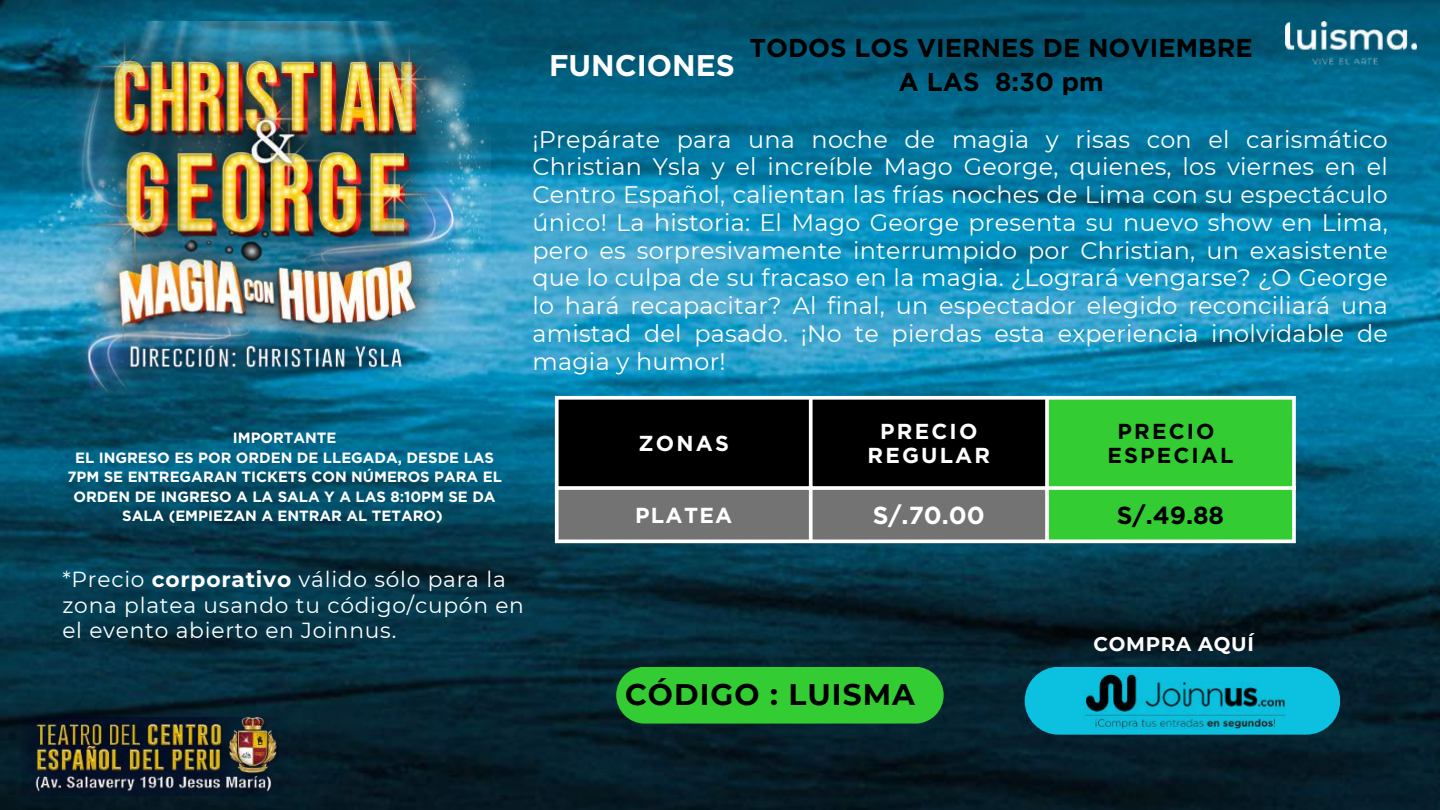
<style>
.page{position:relative;width:1440px;height:810px;background:#fff}
.page>*{position:absolute;margin:0;border:0;box-sizing:border-box;transform-origin:0 0}
.t1{font:700 29.8px "Gotham";color:#fffefe}
.t2{font:700 29.7px "Montserrat";letter-spacing:.035em;color:#000}
.t3{font:700 25.8px/34.5px "Gotham";color:#000;text-align:center}
.t4{font:700 24.6px "Gotham";color:#fff}
.t5{font:700 24.6px "Gotham";color:#000}
.t6{font:23.9px/27.8px "Montserrat";letter-spacing:.01em;color:#fff;text-align:justify}
.t7{font:21.7px/25.5px "Montserrat";letter-spacing:.035em;color:#fffefe}
.t8{font:700 21.7px/24.8px "Gotham";letter-spacing:.1em;color:#fff;text-align:center}
.t9{font:700 21.7px/24.8px "Gotham";letter-spacing:.1em;color:#000;text-align:center}
.t10{font:700 19.7px "Montserrat";letter-spacing:.035em;color:#fffefe}
.t11{font:700 14.8px/19.5px "Gotham";color:#fff;text-align:center}
.s1{font-weight:700}
</style>
<div class="page">
<img style="left:0;top:0;width:1440px;height:810px">
<svg style="left:559px;top:400px;width:733px;height:140px;background:#2d602d"></svg>
<svg style="left:555px;top:400px;width:4px;height:140px"></svg>
<svg style="left:809px;top:400px;width:4px;height:140px"></svg>
<svg style="left:1045px;top:400px;width:4px;height:140px"></svg>
<svg style="left:1292px;top:400px;width:4px;height:140px"></svg>
<svg style="left:555px;top:396px;width:741px;height:4px"></svg>
<svg style="left:555px;top:486px;width:741px;height:4px"></svg>
<hr style="left:555px;top:540px;width:741px;height:3px;background:#fff">
<img style="left:38px;top:22px;width:453px;height:374px">
<div style="left:616px;top:667px;width:328px;height:57px;background:#3c3"></div>
<div style="left:1025px;top:667px;width:315px;height:68px;background:#0cc0df;border-radius:34px"></div>
<img style="left:1085px;top:673px;width:201px;height:56px">
<img style="left:21px;top:718px;width:263px;height:78px">
<img style="left:1286px;top:22px;width:131px;height:44px">
<p class="t1" style="left:549px;top:47px;width:187px">FUNCIONES</p>
<p class="t3" style="left:749px;top:30px;width:505px">TODOS LOS VIERNES DE NOVIEMBRE<br>A LAS 8:30 pm</p>
<p class="t6" style="left:532px;top:125px;width:857px">¡Prepárate para una noche de magia y risas con el carismático Christian Ysla y el increíble Mago George, quienes, los viernes en el Centro Español, calientan las frías noches de Lima con su espectáculo único! La historia: El Mago George presenta su nuevo show en Lima, pero es sorpresivamente interrumpido por Christian, un exasistente que lo culpa de su fracaso en la magia. ¿Logrará vengarse? ¿O George lo hará recapacitar? Al final, un espectador elegido reconciliará una amistad del pasado. ¡No te pierdas esta experiencia inolvidable de magia y humor!</p>
<p class="t11" style="left:67px;top:428px;width:436px">IMPORTANTE<br>EL INGRESO ES POR ORDEN DE LLEGADA, DESDE LAS 7PM SE ENTREGARAN TICKETS CON NÚMEROS PARA EL ORDEN DE INGRESO A LA SALA Y A LAS 8:10PM SE DA SALA (EMPIEZAN A ENTRAR AL TETARO)</p>
<p class="t7" style="left:62px;top:567px;width:463px">*Precio <span class="s1">corporativo</span> válido sólo para la zona platea usando tu código/cupón en el evento abierto en Joinnus.</p>
<p class="t8" style="left:638px;top:430px;width:92px">ZONAS</p>
<p class="t8" style="left:868px;top:418px;width:124px">PRECIO<br>REGULAR</p>
<p class="t9" style="left:1107px;top:418px;width:128px">PRECIO<br>ESPECIAL</p>
<p class="t8" style="left:635px;top:503px;width:99px">PLATEA</p>
<p class="t4" style="left:873px;top:500px;width:114px">S/.70.00</p>
<p class="t5" style="left:1117px;top:500px;width:109px">S/.49.88</p>
<p class="t2" style="left:625px;top:677px;width:291px">CÓDIGO : LUISMA</p>
<p class="t10" style="left:1094px;top:631px;width:162px">COMPRA AQUÍ</p>
</div>
